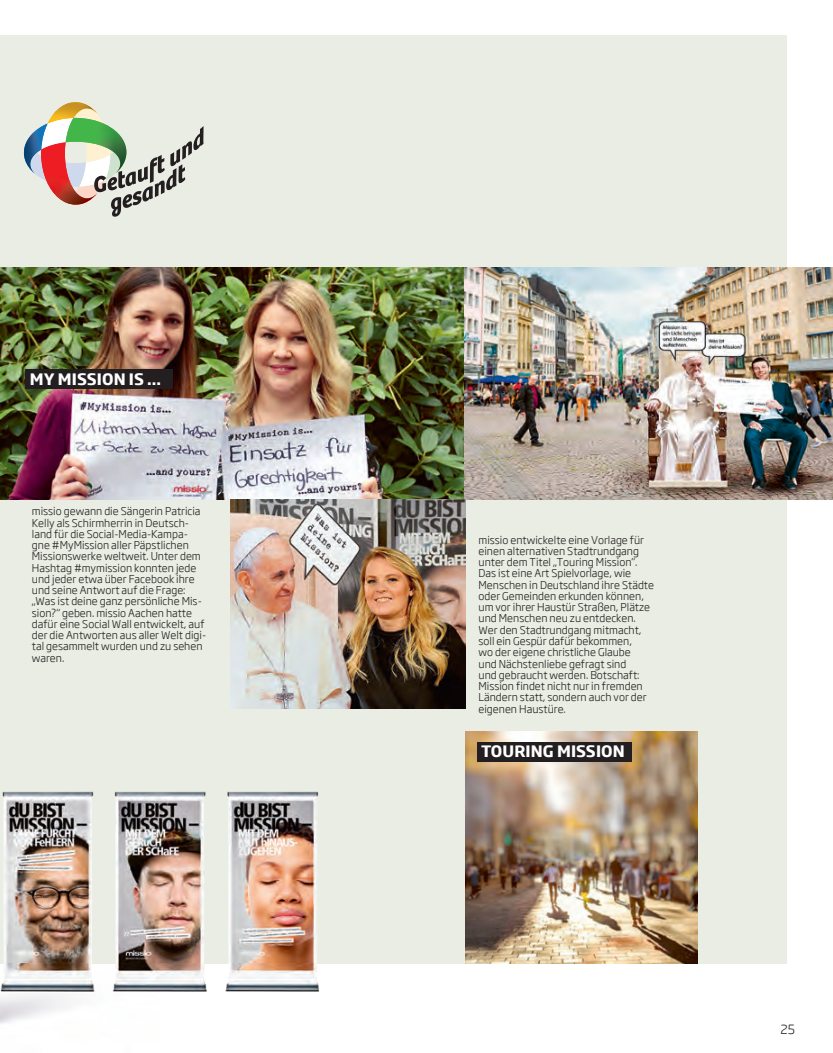
<style>
.page{position:relative;width:833px;height:1053px;background:#fff}
.page>*{position:absolute;margin:0;border:0;box-sizing:border-box;transform-origin:0 0}
.Marginal_Soho{font:700 15.5px "Soho Gothic Std";letter-spacing:.005em;color:#fff}
.t1{font:300 12.5px "Soho Gothic Std";color:#231f20}
.Copytext_ohne_Einzug{font:300 10.62px/11.2px "Soho Gothic Std";color:#231f20}
</style>
<div class="page">
<div style="left:0;top:35px;width:787px;height:929px;background:#e9ede3"></div>
<img style="left:465px;top:731px;width:232px;height:232px">
<div style="left:477px;top:741px;width:154px;height:20px;background:#231f20"></div>
<img style="left:0;top:268px;width:833px;height:232px">
<svg style="left:24px;top:102px;width:179px;height:115px"></svg>
<img style="left:0;top:791px;width:320px;height:233px">
<div style="left:26px;top:369px;width:147px;height:20px;background:#231f20"></div>
<img style="left:230px;top:500px;width:235px;height:209px">
<p class="Marginal_Soho" style="left:30px;top:369px;width:133px">MY MISSION IS ...</p>
<p class="Copytext_ohne_Einzug" style="left:32px;top:506px;width:176px">missio gewann die Sängerin Patricia<br>Kelly als Schirmherrin in Deutsch&shy;land für die Social-Media-Kampa&shy;gne #MyMission aller Päpstlichen<br>Missionswerke weltweit. Unter dem<br>Hashtag #mymission konnten jede und jeder etwa über Facebook ihre und seine Antwort auf die Frage: „Was ist deine ganz persönliche Mis&shy;sion?“ geben. missio Aachen hatte dafür eine Social Wall entwickelt, auf der die Antworten aus aller Welt digi&shy;tal gesammelt wurden und zu sehen waren.</p>
<p class="Copytext_ohne_Einzug" style="left:478px;top:534px;width:177px">missio entwickelte eine Vorlage für einen alternativen Stadtrundgang unter dem Titel „Touring Mission“.<br>Das ist eine Art Spielvorlage, wie Menschen in Deutschland ihre Städte oder Gemeinden erkunden können, um vor ihrer Haustür Straßen, Plätze und Menschen neu zu entdecken.<br>Wer den Stadtrundgang mitmacht, soll ein Gespür dafür bekommen,<br>wo der eigene christliche Glaube<br>und Nächstenliebe gefragt sind<br>und gebraucht werden. Botschaft:<br>Mission findet nicht nur in fremden Ländern statt, sondern auch vor der eigenen Haustüre.</p>
<p class="Marginal_Soho" style="left:481px;top:741px;width:145px">TOURING MISSION</p>
<p class="t1" style="left:780px;top:1020px;width:16px">25</p>
</div>
